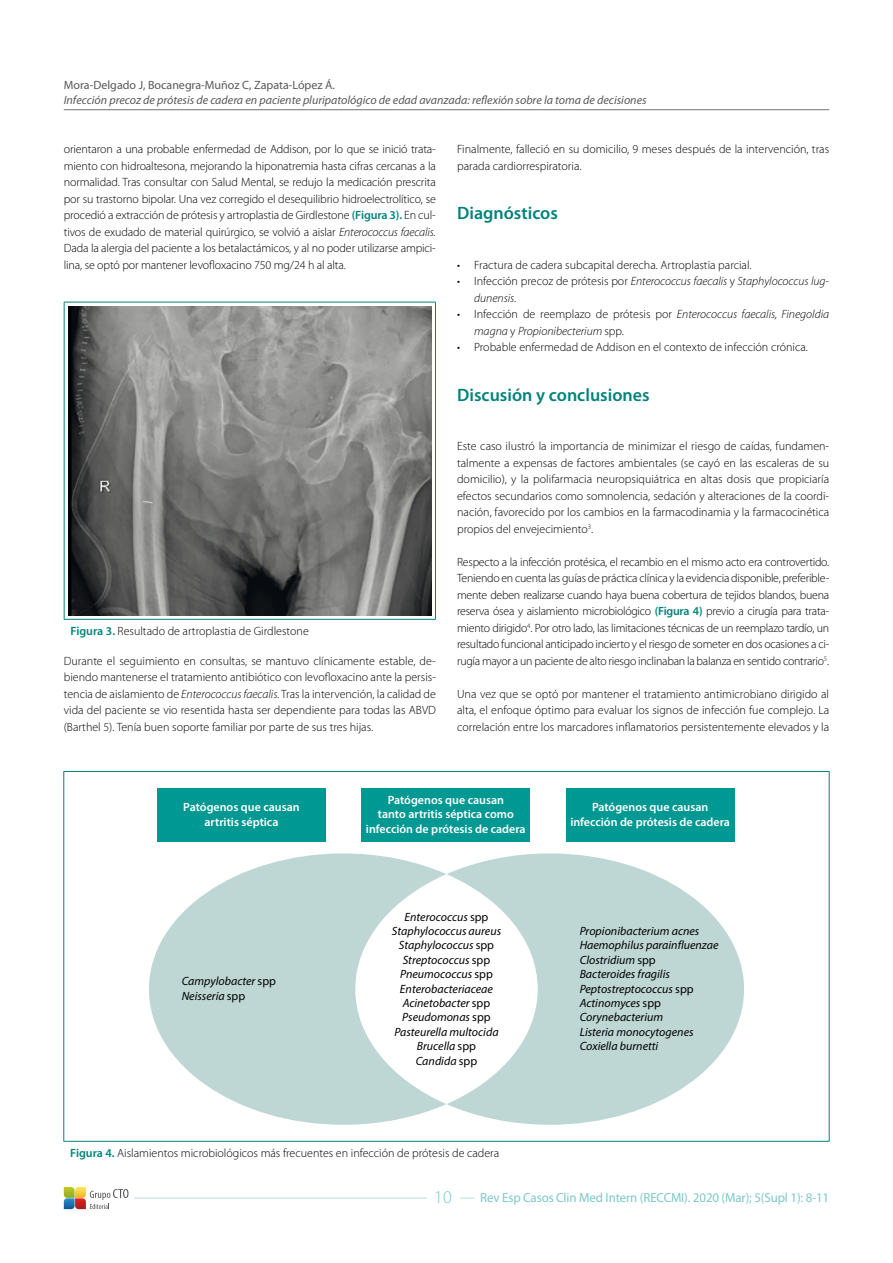
<style>
.page{position:relative;width:893px;height:1263px;background:#fff}
.page>*{position:absolute;margin:0;border:0;box-sizing:border-box;transform-origin:0 0}
.t1{font:600 18px "Myriad Pro";color:#00837b}
.t2{font:300 18px "Myriad Pro";color:#7cc8c9}
.t3{font:13.2px "Myriad Pro";letter-spacing:-.01em;color:#7cc8c9}
.t4{font:300 12px/16.5px "Myriad Pro";color:#000;text-align:justify}
.t5{font:italic 12px/14.4px "Myriad Pro";color:#000}
.t6{font:italic 300 12px/16.5px "Myriad Pro";color:#000}
.t7{font:600 12px/14.4px "Myriad Pro";color:#fff;text-align:center}
.t8{font:italic 12px "Myriad Pro";color:#58585a}
.t9{font:12px "Myriad Pro";color:#58585a}
.s1{font-weight:600;color:#00837b}
.s2{font-style:italic}
.s3{font-style:normal}
</style>
<div class="page">
<hr style="left:64px;top:109px;width:765px;height:1px;background:#707172">
<svg style="left:64px;top:1187px;width:65px;height:22px"></svg>
<svg style="left:460px;top:1198px;width:14px;height:1px"></svg>
<hr style="left:134px;top:1198px;width:293px;height:1px;background:#b9dfdf">
<div style="left:64px;top:302px;width:371px;height:317px;background:linear-gradient(to right,#fff,#fff)"></div>
<hr style="left:64px;top:302px;width:372px;height:1px;background:#00837b">
<hr style="left:64px;top:302px;width:1px;height:317px;background:#00837b">
<hr style="left:435px;top:302px;width:1px;height:317px;background:#00837b">
<hr style="left:64px;top:619px;width:372px;height:1px;background:#00837b">
<img style="left:68px;top:306px;width:363px;height:309px">
<hr style="left:63px;top:771px;width:767px;height:1px;background:#00837b">
<hr style="left:63px;top:772px;width:1px;height:369px;background:#00837b">
<hr style="left:829px;top:772px;width:1px;height:369px;background:#00837b">
<hr style="left:63px;top:1141px;width:767px;height:1px;background:#00837b">
<svg style="left:446px;top:853px;width:298px;height:272px;fill:#bed7d4"></svg>
<svg style="left:149px;top:853px;width:297px;height:272px;fill:#bed7d4"></svg>
<div style="left:362px;top:788px;width:168px;height:53px;background:#009892"></div>
<div style="left:566px;top:788px;width:168px;height:53px;background:#009892"></div>
<div style="left:157px;top:788px;width:169px;height:53px;background:#009892"></div>
<p class="t9" style="left:64px;top:78px;width:273px">Mora-Delgado J, Bocanegra-Muñoz C, Zapata-López Á.</p>
<p class="t8" style="left:64px;top:92px;width:584px">Infección precoz de prótesis de cadera en paciente pluripatológico de edad avanzada: reflexión sobre la toma de decisiones</p>
<p class="t4" style="left:64px;top:141px;width:374px">orientaron a una probable enfermedad de Addison, por lo que se inició trata&shy;miento con hidroaltesona, mejorando la hiponatremia hasta cifras cercanas a la normalidad. Tras consultar con Salud Mental, se redujo la medicación prescrita por su trastorno bipolar. Una vez corregido el desequilibrio hidroelectrolítico, se procedió a extracción de prótesis y artroplastia de Girdlestone <span class="s1">(Figura 3).</span> En cul&shy;tivos de exudado de material quirúrgico, se volvió a aislar <span class="s2">Enterococcus faecalis.<br></span>Dada la alergia del paciente a los betalactámicos, y al no poder utilizarse ampici&shy;lina, se optó por mantener levofloxacino 750 mg/24 h al alta.</p>
<p class="t4" style="left:71px;top:623px;width:240px"><span class="s1">Figura 3.</span> Resultado de artroplastia de Girdlestone</p>
<p class="t4" style="left:64px;top:652px;width:374px">Durante el seguimiento en consultas, se mantuvo clínicamente estable, de&shy;biendo mantenerse el tratamiento antibiótico con levofloxacino ante la persis&shy;tencia de aislamiento de <span class="s2">Enterococcus faecalis.</span> Tras la intervención, la calidad de vida del paciente se vio resentida hasta ser dependiente para todas las ABVD (Barthel 5). Tenía buen soporte familiar por parte de sus tres hijas.</p>
<p class="t4" style="left:457px;top:141px;width:373px">Finalmente, falleció en su domicilio, 9 meses después de la intervención, tras parada cardiorrespiratoria.</p>
<h1 class="t1" style="left:457px;top:202px;width:102px">Diagnósticos</h1>
<p class="t4" style="left:457px;top:256px;width:296px">• Fractura de cadera subcapital derecha. Artroplastia parcial.</p>
<p class="t6" style="left:474px;top:273px;width:357px;text-indent:-17px"><span class="s3">• Infección precoz de prótesis por</span> Enterococcus faecalis <span class="s3">y</span> Staphylococcus lug&shy;dunensis.</p>
<p class="t6" style="left:474px;top:306px;width:357px;text-indent:-17px"><span class="s3">• Infección de reemplazo de prótesis por</span> Enterococcus faecalis, Finegoldia magna <span class="s3">y</span> Propionibecterium <span class="s3">spp.</span></p>
<p class="t4" style="left:457px;top:339px;width:352px">• Probable enfermedad de Addison en el contexto de infección crónica.</p>
<h1 class="t1" style="left:457px;top:383px;width:194px">Discusión y conclusiones</h1>
<p class="t4" style="left:457px;top:438px;width:374px">Este caso ilustró la importancia de minimizar el riesgo de caídas, fundamen&shy;talmente a expensas de factores ambientales (se cayó en las escaleras de su domicilio), y la polifarmacia neuropsiquiátrica en altas dosis que propiciaría efectos secundarios como somnolencia, sedación y alteraciones de la coordi&shy;nación, favorecido por los cambios en la farmacodinamia y la farmacocinética propios del envejecimiento<sup>3</sup>.</p>
<p class="t4" style="left:457px;top:553px;width:374px">Respecto a la infección protésica, el recambio en el mismo acto era controvertido.<br>Teniendo en cuenta las guías de práctica clínica y la evidencia disponible, preferible&shy;mente deben realizarse cuando haya buena cobertura de tejidos blandos, buena reserva ósea y aislamiento microbiológico <span class="s1">(Figura 4)</span> previo a cirugía para trata&shy;miento dirigido<sup>4</sup>. Por otro lado, las limitaciones técnicas de un reemplazo tardío, un resultado funcional anticipado incierto y el riesgo de someter en dos ocasiones a ci&shy;rugía mayor a un paciente de alto riesgo inclinaban la balanza en sentido contrario<sup>5</sup>.</p>
<p class="t4" style="left:457px;top:685px;width:374px">Una vez que se optó por mantener el tratamiento antimicrobiano dirigido al alta, el enfoque óptimo para evaluar los signos de infección fue complejo. La correlación entre los marcadores inflamatorios persistentemente elevados y la</p>
<p class="t7" style="left:183px;top:800px;width:118px">Patógenos que causan artritis séptica</p>
<p class="t5" style="left:182px;top:974px;width:96px">Campylobacter <span class="s3">spp<br></span>Neisseria <span class="s3">spp</span></p>
<p class="t7" style="left:366px;top:792px;width:161px">Patógenos que causan<br>tanto artritis séptica como infección de prótesis de cadera</p>
<p class="t7" style="left:570px;top:800px;width:161px">Patógenos que causan infección de prótesis de cadera</p>
<p class="t5" style="left:392px;top:909px;width:111px;text-align:center">Enterococcus <span class="s3">spp<br></span>Staphylococcus aureus<br>Staphylococcus <span class="s3">spp<br></span>Streptococcus <span class="s3">spp<br></span>Pneumococcus <span class="s3">spp<br></span>Enterobacteriaceae<br>Acinetobacter <span class="s3">spp<br></span>Pseudomonas <span class="s3">spp<br></span>Pasteurella multocida<br>Brucella <span class="s3">spp<br></span>Candida <span class="s3">spp</span></p>
<p class="t5" style="left:580px;top:923px;width:140px">Propionibacterium acnes<br>Haemophilus parainfluenzae<br>Clostridium <span class="s3">spp<br></span>Bacteroides fragilis<br>Peptostreptococcus <span class="s3">spp<br></span>Actinomyces <span class="s3">spp<br></span>Corynebacterium<br>Listeria monocytogenes<br>Coxiella burnetti</p>
<p class="t4" style="left:70px;top:1144px;width:431px"><span class="s1">Figura 4.</span> Aislamientos microbiológicos más frecuentes en infección de prótesis de cadera</p>
<h1 class="t2" style="left:434px;top:1187px;width:19px">10</h1>
<p class="t3" style="left:480px;top:1190px;width:350px">Rev Esp Casos Clin Med Intern (RECCMI). 2020 (Mar); 5(Supl 1): 8-11</p>
</div>
